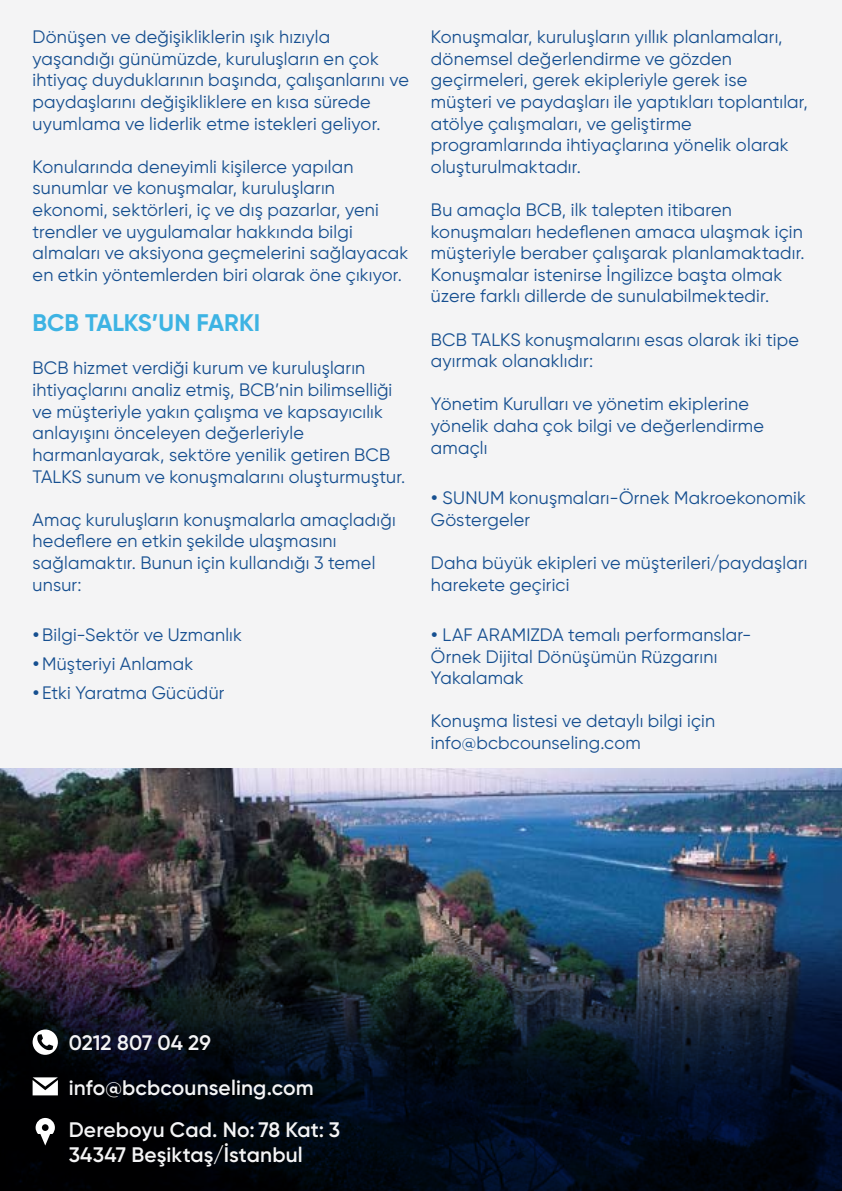
<style>
.page{position:relative;width:842px;height:1191px;background:#f4f4f5}
.page>*{position:absolute;margin:0;border:0;box-sizing:border-box;transform-origin:0 0}
.t1{font:700 24px "Gilroy";color:#3db3e3}
.t2{font:600 21px/44.6px "Gilroy";letter-spacing:.005em;color:#f4f4f5}
.t3{font:18px/21.6px "Gilroy";letter-spacing:.01em;color:#164f90}
.s1{font-size:24px}
</style>
<div class="page">
<img style="left:0;top:769px;width:842px;height:158px">
<svg style="left:0;top:927px;width:842px;height:264px;background:#101722"></svg>
<svg style="left:33px;top:1029px;width:25px;height:25px"></svg>
<svg style="left:33px;top:1077px;width:25px;height:18px"></svg>
<svg style="left:36px;top:1118px;width:19px;height:27px"></svg>
<p class="t3" style="left:33px;top:26px;width:378px">Dönüşen ve değişikliklerin ışık hızıyla yaşandığı günümüzde, kuruluşların en çok ihtiyaç duyduklarının başında, çalışanlarını ve paydaşlarını değişikliklere en kısa sürede uyumlama ve liderlik etme istekleri geliyor.</p>
<p class="t3" style="left:33px;top:155px;width:377px">Konularında deneyimli kişilerce yapılan sunumlar ve konuşmalar, kuruluşların ekonomi, sektörleri, iç ve dış pazarlar, yeni trendler ve uygulamalar hakkında bilgi almaları ve aksiyona geçmelerini sağlayacak en etkin yöntemlerden biri olarak öne çıkıyor.</p>
<h1 class="t1" style="left:33px;top:308px;width:229px">BCB TALKS’UN FARKI</h1>
<p class="t3" style="left:33px;top:357px;width:374px">BCB hizmet verdiği kurum ve kuruluşların ihtiyaçlarını analiz etmiş, BCB’nin bilimselliği ve müşteriyle yakın çalışma ve kapsayıcılık anlayışını önceleyen değerleriyle harmanlayarak, sektöre yenilik getiren BCB TALKS sunum ve konuşmalarını oluşturmuştur.</p>
<p class="t3" style="left:33px;top:508px;width:365px">Amaç kuruluşların konuşmalarla amaçladığı hedeflere en etkin şekilde ulaşmasını sağlamaktır. Bunun için kullandığı 3 temel unsur:</p>
<p class="t3" style="left:33px;top:623px;width:211px"><span class="s1">•</span>Bilgi-Sektör ve Uzmanlık</p>
<p class="t3" style="left:33px;top:652px;width:162px"><span class="s1">•</span>Müşteriyi Anlamak</p>
<p class="t3" style="left:33px;top:681px;width:193px"><span class="s1">•</span>Etki Yaratma Gücüdür</p>
<p class="t3" style="left:431px;top:26px;width:379px">Konuşmalar, kuruluşların yıllık planlamaları, dönemsel değerlendirme ve gözden geçirmeleri, gerek ekipleriyle gerek ise müşteri ve paydaşları ile yaptıkları toplantılar, atölye çalışmaları, ve geliştirme programlarında ihtiyaçlarına yönelik olarak oluşturulmaktadır.</p>
<p class="t3" style="left:431px;top:199px;width:375px">Bu amaçla BCB, ilk talepten itibaren konuşmaları hedeflenen amaca ulaşmak için müşteriyle beraber çalışarak planlamaktadır.<br>Konuşmalar istenirse İngilizce başta olmak üzere farklı dillerde de sunulabilmektedir.</p>
<p class="t3" style="left:431px;top:328px;width:369px">BCB TALKS konuşmalarını esas olarak iki tipe ayırmak olanaklıdır:</p>
<p class="t3" style="left:431px;top:393px;width:335px">Yönetim Kurulları ve yönetim ekiplerine yönelik daha çok bilgi ve değerlendirme amaçlı</p>
<p class="t3" style="left:431px;top:487px;width:377px"><span class="s1">•</span> SUNUM konuşmaları-Örnek Makroekonomik<br>Göstergeler</p>
<p class="t3" style="left:431px;top:551px;width:378px">Daha büyük ekipleri ve müşterileri/paydaşları harekete geçirici</p>
<p class="t3" style="left:431px;top:623px;width:322px"><span class="s1">•</span> LAF ARAMIZDA temalı performanslar-<br>Örnek Dijital Dönüşümün Rüzgarını<br>Yakalamak</p>
<p class="t3" style="left:431px;top:710px;width:286px">Konuşma listesi ve detaylı bilgi için info@bcbcounseling.com</p>
<p class="t2" style="left:69px;top:1020px;width:246px">0212 807 04 29 info@bcbcounseling.com</p>
<p class="t2" style="left:69px;top:1117px;width:273px;line-height:25.2px">Dereboyu Cad. No: 78 Kat: 3<br>34347 Beşiktaş/İstanbul</p>
</div>
